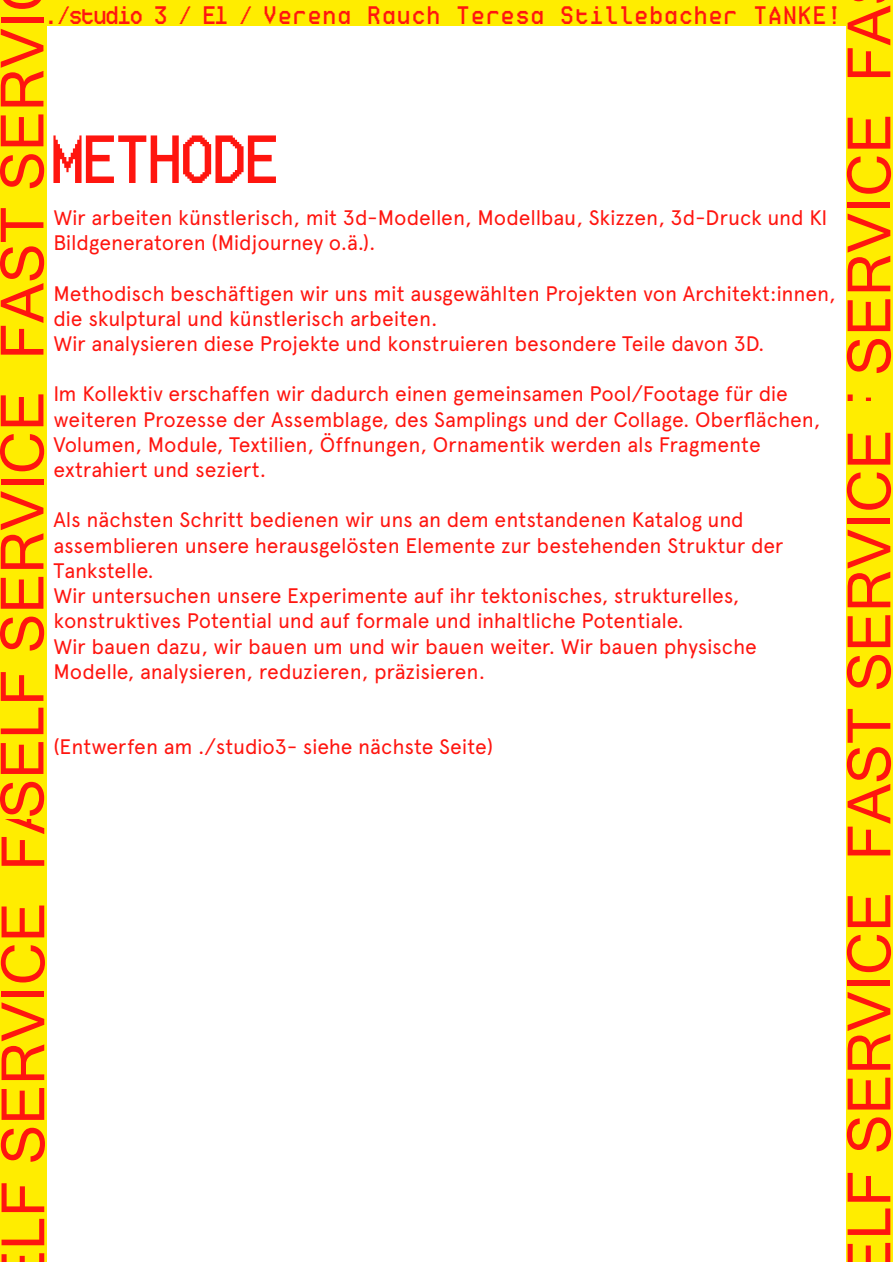
<style>
.page{position:relative;width:893px;height:1262px;background:#fff}
.page>*{position:absolute;margin:0;border:0;box-sizing:border-box;transform-origin:0 0}
.t1{font:72px "Ticketing";color:#ff150f}
.t2{font:59.7px "Microsoft Sans Serif";color:#ff150f}
.t3{font:27px "Ticketing";letter-spacing:.1em;color:#ff150f}
.t4{font:21px/25.2px "Apercu";letter-spacing:-.01em;color:#ff150f}
</style>
<div class="page">
<div style="left:0;top:0;width:893px;height:26px;background:#ffed00"></div>
<div style="left:847px;top:0;width:46px;height:541px;background:#ffed00"></div>
<div style="left:847px;top:401px;width:46px;height:861px;background:#ffed00"></div>
<div style="left:1px;top:411px;width:46px;height:851px;background:#ffed00"></div>
<div style="left:0;top:0;width:46px;height:818px;background:#ffed00"></div>
<p class="t3" style="left:46px;top:1px;width:797px">./studio 3 / E1 / Verena Rauch Teresa Stillebacher TANKE!</p>
<h2 class="t2" style="left:830px;top:541px;width:537px;rotate:-90deg">SELF SERVICE FA</h2>
<h2 class="t2" style="left:-16px;top:818px;width:808px;rotate:-90deg">SELF SERVICE FAST SERVI</h2>
<h1 class="t1" style="left:53px;top:122px;width:228px">METHODE</h1>
<p class="t4" style="left:53px;top:205px;width:775px">Wir arbeiten künstlerisch, mit 3d-Modellen, Modellbau, Skizzen, 3d-Druck und KI<br>Bildgeneratoren (Midjourney o.ä.).</p>
<p class="t4" style="left:53px;top:280px;width:784px">Methodisch beschäftigen wir uns mit ausgewählten Projekten von Architekt:innen, die skulptural und künstlerisch arbeiten.<br>Wir analysieren diese Projekte und konstruieren besondere Teile davon 3D.</p>
<p class="t4" style="left:53px;top:381px;width:769px">Im Kollektiv erschaffen wir dadurch einen gemeinsamen Pool/Footage für die weiteren Prozesse der Assemblage, des Samplings und der Collage. Oberflächen, Volumen, Module, Textilien, Öffnungen, Ornamentik werden als Fragmente extrahiert und seziert.</p>
<p class="t4" style="left:53px;top:507px;width:732px">Als nächsten Schritt bedienen wir uns an dem entstandenen Katalog und assemblieren unsere herausgelösten Elemente zur bestehenden Struktur der Tankstelle.<br>Wir untersuchen unsere Experimente auf ihr tektonisches, strukturelles, konstruktives Potential und auf formale und inhaltliche Potentiale.<br>Wir bauen dazu, wir bauen um und wir bauen weiter. Wir bauen physische Modelle, analysieren, reduzieren, präzisieren.</p>
<h2 class="t2" style="left:-16px;top:1250px;width:811px;rotate:-90deg">LF SERVICE FAST SERVICE</h2>
<h2 class="t2" style="left:830px;top:1279px;width:851px;rotate:-90deg">ELF SERVICE FAST SERVICE</h2>
<p class="t4" style="left:53px;top:734px;width:441px">(Entwerfen am ./studio3- siehe nächste Seite)</p>
</div>
